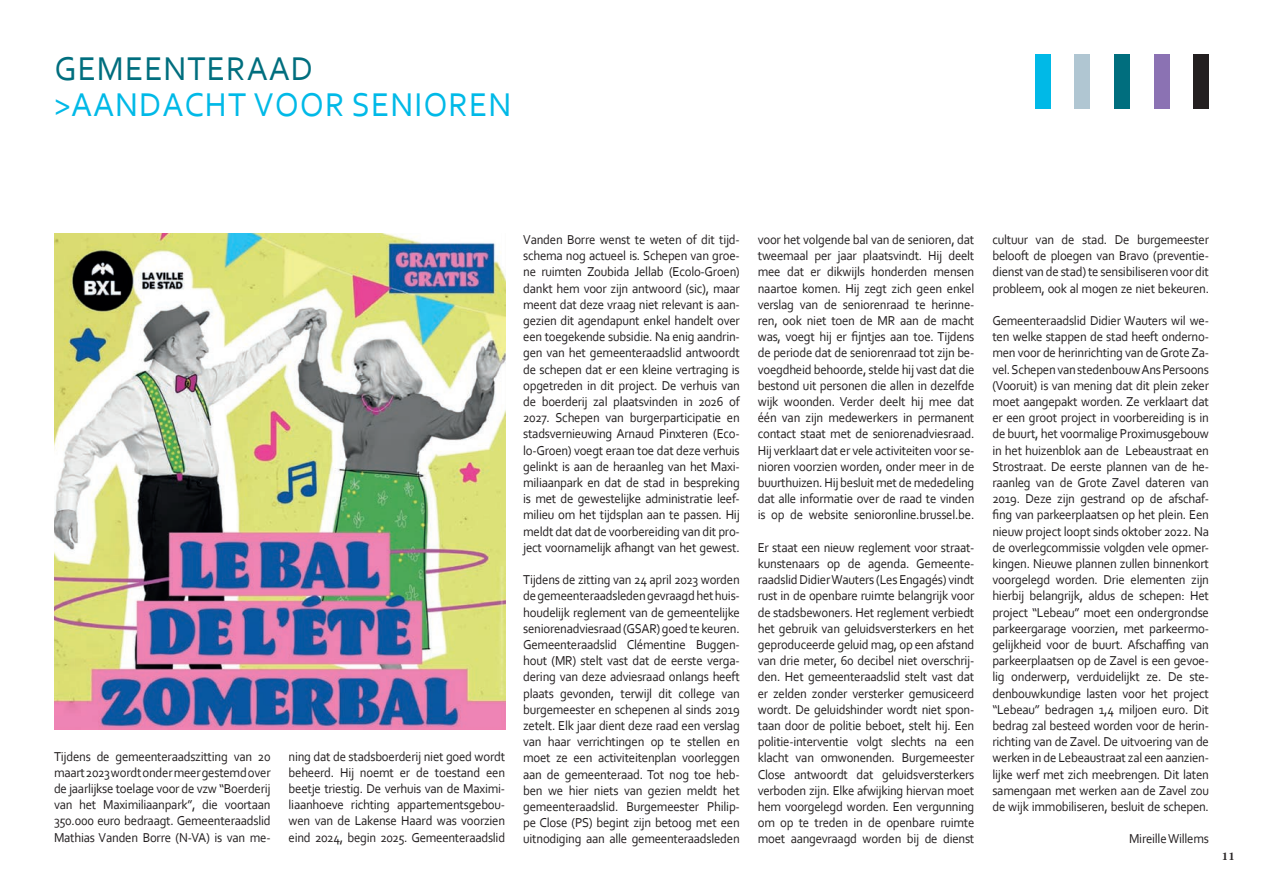
<style>
.page{position:relative;width:1263px;height:893px;background:#fff}
.page>*{position:absolute;margin:0;border:0;box-sizing:border-box;transform-origin:0 0}
.t1{font:34.5px "Corbel";letter-spacing:.03em;color:#00b9e7;scale:.96 1}
.t2{font:34.5px "Corbel";letter-spacing:.03em;color:#006e7e;scale:.96 1}
.t3{font:13.5px/16.2px "Corbel";letter-spacing:-.02em;color:#231f20;text-align:justify;scale:.95 1}
.t4{font:10.5px "Century 751 BT Bold B";color:#231f20}
</style>
<div class="page">
<div style="left:1193px;top:54px;width:16px;height:54px;background:#231f20"></div>
<div style="left:1154px;top:54px;width:15px;height:54px;background:#8b72b3"></div>
<div style="left:1114px;top:54px;width:16px;height:54px;background:#006e7e"></div>
<div style="left:1074px;top:54px;width:16px;height:54px;background:#b0c6d2"></div>
<div style="left:1035px;top:54px;width:16px;height:54px;background:#00b9e7"></div>
<img style="left:54px;top:234px;width:451px;height:495px">
<h1 class="t2" style="left:55px;top:47px;width:270px">GEMEENTERAAD</h1>
<h1 class="t1" style="left:54px;top:83px;width:478px">&gt;AANDACHT VOOR SENIOREN</h1>
<p class="t3" style="left:54px;top:748px;width:230px">Tijdens de gemeenteraadszitting van 20 maart 2023 wordt onder meer gestemd over de jaarlijkse toelage voor de vzw “Boerderij van het Maximiliaanpark”, die voortaan 350.000 euro bedraagt. Gemeenteraadslid Mathias Vanden Borre (N-VA) is van me-</p>
<p class="t3" style="left:289px;top:748px;width:230px">ning dat de stadsboerderij niet goed wordt beheerd. Hij noemt er de toestand een beetje triestig. De verhuis van de Maximi&shy;liaanhoeve richting appartementsgebou&shy;wen van de Lakense Haard was voorzien eind 2024, begin 2025. Gemeenteraadslid</p>
<p class="t3" style="left:523px;top:231px;width:230px">Vanden Borre wenst te weten of dit tijd&shy;schema nog actueel is. Schepen van groe&shy;ne ruimten Zoubida Jellab (Ecolo-Groen) dankt hem voor zijn antwoord (sic), maar meent dat deze vraag niet relevant is aan&shy;gezien dit agendapunt enkel handelt over een toegekende subsidie. Na enig aandrin&shy;gen van het gemeenteraadslid antwoordt de schepen dat er een kleine vertraging is opgetreden in dit project. De verhuis van de boerderij zal plaatsvinden in 2026 of 2027. Schepen van burgerparticipatie en stadsvernieuwing Arnaud Pinxteren (Eco&shy;lo-Groen) voegt eraan toe dat deze verhuis gelinkt is aan de heraanleg van het Maxi&shy;miliaanpark en dat de stad in bespreking is met de gewestelijke administratie leef&shy;milieu om het tijdsplan aan te passen. Hij meldt dat dat de voorbereiding van dit pro&shy;ject voornamelijk afhangt van het gewest.</p>
<p class="t3" style="left:523px;top:571px;width:230px">Tijdens de zitting van 24 april 2023 worden de gemeenteraadsleden gevraagd het huis&shy;houdelijk reglement van de gemeentelijke seniorenadviesraad (GSAR) goed te keuren.<br>Gemeenteraadslid Clémentine Buggen&shy;hout (MR) stelt vast dat de eerste verga&shy;dering van deze adviesraad onlangs heeft plaats gevonden, terwijl dit college van burgemeester en schepenen al sinds 2019 zetelt. Elk jaar dient deze raad een verslag van haar verrichtingen op te stellen en moet ze een activiteitenplan voorleggen aan de gemeenteraad. Tot nog toe heb&shy;ben we hier niets van gezien meldt het gemeenteraadslid. Burgemeester Philip&shy;pe Close (PS) begint zijn betoog met een uitnodiging aan alle gemeenteraadsleden</p>
<p class="t3" style="left:758px;top:231px;width:230px">voor het volgende bal van de senioren, dat tweemaal per jaar plaatsvindt. Hij deelt mee dat er dikwijls honderden mensen naartoe komen. Hij zegt zich geen enkel verslag van de seniorenraad te herinne&shy;ren, ook niet toen de MR aan de macht was, voegt hij er fijntjes aan toe. Tijdens de periode dat de seniorenraad tot zijn be&shy;voegdheid behoorde, stelde hij vast dat die bestond uit personen die allen in dezelfde wijk woonden. Verder deelt hij mee dat één van zijn medewerkers in permanent contact staat met de seniorenadviesraad.<br>Hij verklaart dat er vele activiteiten voor se&shy;nioren voorzien worden, onder meer in de buurthuizen. Hij besluit met de mededeling dat alle informatie over de raad te vinden is op de website senioronline.brussel.be.</p>
<p class="t3" style="left:758px;top:539px;width:230px">Er staat een nieuw reglement voor straat&shy;kunstenaars op de agenda. Gemeente&shy;raadslid Didier Wauters (Les Engagés) vindt rust in de openbare ruimte belangrijk voor de stadsbewoners. Het reglement verbiedt het gebruik van geluidsversterkers en het geproduceerde geluid mag, op een afstand van drie meter, 60 decibel niet overschrij&shy;den. Het gemeenteraadslid stelt vast dat er zelden zonder versterker gemusiceerd wordt. De geluidshinder wordt niet spon&shy;taan door de politie beboet, stelt hij. Een politie-interventie volgt slechts na een klacht van omwonenden. Burgemeester Close antwoordt dat geluidsversterkers verboden zijn. Elke afwijking hiervan moet hem voorgelegd worden. Een vergunning om op te treden in de openbare ruimte moet aangevraagd worden bij de dienst</p>
<p class="t3" style="left:992px;top:231px;width:230px">cultuur van de stad. De burgemeester belooft de ploegen van Bravo (preventie&shy;dienst van de stad) te sensibiliseren voor dit probleem, ook al mogen ze niet bekeuren.</p>
<p class="t3" style="left:992px;top:312px;width:230px">Gemeenteraadslid Didier Wauters wil we&shy;ten welke stappen de stad heeft onderno&shy;men voor de herinrichting van de Grote Za&shy;vel. Schepen van stedenbouw Ans Persoons (Vooruit) is van mening dat dit plein zeker moet aangepakt worden. Ze verklaart dat er een groot project in voorbereiding is in de buurt, het voormalige Proximusgebouw in het huizenblok aan de Lebeaustraat en Strostraat. De eerste plannen van de he&shy;raanleg van de Grote Zavel dateren van 2019. Deze zijn gestrand op de afschaf&shy;fing van parkeerplaatsen op het plein. Een nieuw project loopt sinds oktober 2022. Na de overlegcommissie volgden vele opmer&shy;kingen. Nieuwe plannen zullen binnenkort voorgelegd worden. Drie elementen zijn hierbij belangrijk, aldus de schepen: Het project “Lebeau” moet een ondergrondse parkeergarage voorzien, met parkeermo&shy;gelijkheid voor de buurt. Afschaffing van parkeerplaatsen op de Zavel is een gevoe&shy;lig onderwerp, verduidelijkt ze. De ste&shy;denbouwkundige lasten voor het project “Lebeau” bedragen 1,4 miljoen euro. Dit bedrag zal besteed worden voor de herin&shy;richting van de Zavel. De uitvoering van de werken in de Lebeaustraat zal een aanzien&shy;lijke werf met zich meebrengen. Dit laten samengaan met werken aan de Zavel zou de wijk immobiliseren, besluit de schepen.</p>
<p class="t3" style="left:1129px;top:830px;width:86px">Mireille Willems</p>
<p class="t4" style="left:1222px;top:850px;width:15px">11</p>
</div>
